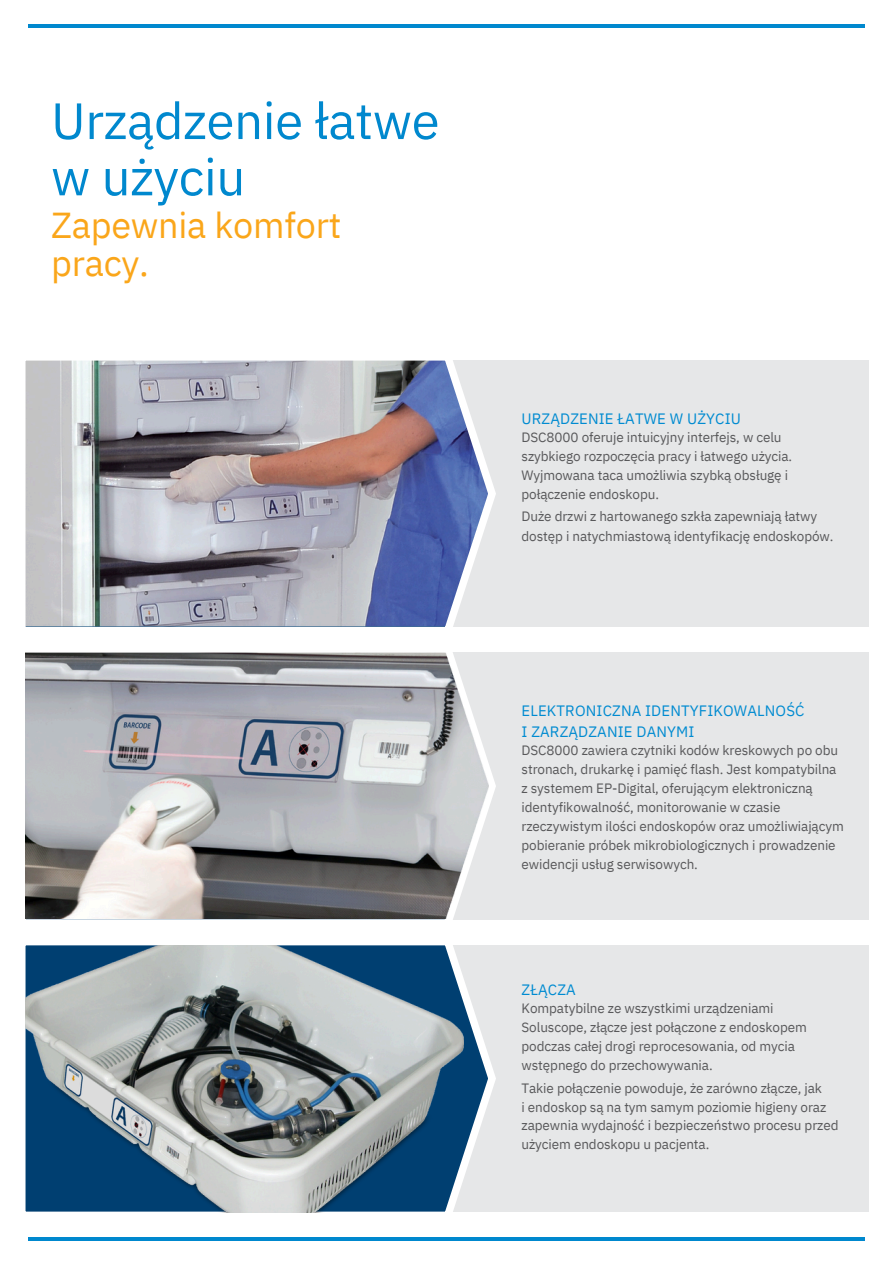
<style>
.page{position:relative;width:894px;height:1264px;background:#fff}
.page>*{position:absolute;margin:0;border:0;box-sizing:border-box;transform-origin:0 0}
.t1{font:51px/56.2px "IBM Plex Sans";letter-spacing:-.005em;color:#0088ce}
.t2{font:36px/38.2px "IBM Plex Sans";letter-spacing:-.005em;color:#faa61a}
.t3{font:15px/20.2px "IBM Plex Sans";letter-spacing:.01em;color:#008bd1}
.t4{font:13.5px/19.2px "IBM Plex Sans";letter-spacing:-.005em;color:#58585a}
</style>
<div class="page">
<div style="left:344px;top:945px;width:523px;height:266px;background:#e6e7e8"></div>
<svg style="left:25px;top:945px;width:471px;height:268px"></svg>
<div style="left:344px;top:653px;width:523px;height:266px;background:#e6e7e8"></div>
<svg style="left:25px;top:652px;width:471px;height:268px"></svg>
<div style="left:344px;top:360px;width:523px;height:267px;background:#e6e7e8"></div>
<img style="left:26px;top:652px;width:462px;height:266px">
<svg style="left:25px;top:360px;width:471px;height:267px;background:#a1a1b0"></svg>
<hr style="left:28px;top:25px;width:836px;height:3px;background:#0088ce">
<hr style="left:28px;top:1237px;width:836px;height:3px;background:#0088ce">
<img style="left:26px;top:945px;width:437px;height:267px">
<p class="t1" style="left:51px;top:92px;width:390px">Urządzenie łatwe w użyciu</p>
<p class="t2" style="left:51px;top:205px;width:292px">Zapewnia komfort pracy.</p>
<p class="t3" style="left:521px;top:408px;width:221px">URZĄDZENIE ŁATWE W UŻYCIU</p>
<p class="t4" style="left:521px;top:427px;width:272px">DSC8000 oferuje intuicyjny interfejs, w celu szybkiego rozpoczęcia pracy i łatwego użycia.<br>Wyjmowana taca umożliwia szybką obsługę i połączenie endoskopu.</p>
<p class="t4" style="left:521px;top:507px;width:297px">Duże drzwi z hartowanego szkła zapewniają łatwy</p>
<p class="t4" style="left:521px;top:526px;width:313px">dostęp i natychmiastową identyfikację endoskopów.</p>
<p class="t3" style="left:521px;top:700px;width:284px">ELEKTRONICZNA IDENTYFIKOWALNOŚĆ<br>I ZARZĄDZANIE DANYMI</p>
<p class="t4" style="left:521px;top:740px;width:324px">DSC8000 zawiera czytniki kodów kreskowych po obu stronach, drukarkę i pamięć flash. Jest kompatybilna z systemem EP-Digital, oferującym elektroniczną identyfikowalność, monitorowanie w czasie rzeczywistym ilości endoskopów oraz umożliwiającym pobieranie próbek mikrobiologicznych i prowadzenie ewidencji usług serwisowych.</p>
<p class="t3" style="left:521px;top:979px;width:56px">ZŁĄCZA</p>
<p class="t4" style="left:521px;top:998px;width:287px">Kompatybilne ze wszystkimi urządzeniami Soluscope, złącze jest połączone z endoskopem podczas całej drogi reprocesowania, od mycia wstępnego do przechowywania.</p>
<p class="t4" style="left:521px;top:1078px;width:302px">Takie połączenie powoduje, że zarówno złącze, jak</p>
<p class="t4" style="left:521px;top:1097px;width:306px">i endoskop są na tym samym poziomie higieny oraz</p>
<p class="t4" style="left:521px;top:1115px;width:318px">zapewnia wydajność i bezpieczeństwo procesu przed</p>
<p class="t4" style="left:521px;top:1134px;width:189px">użyciem endoskopu u pacjenta.</p>
</div>
